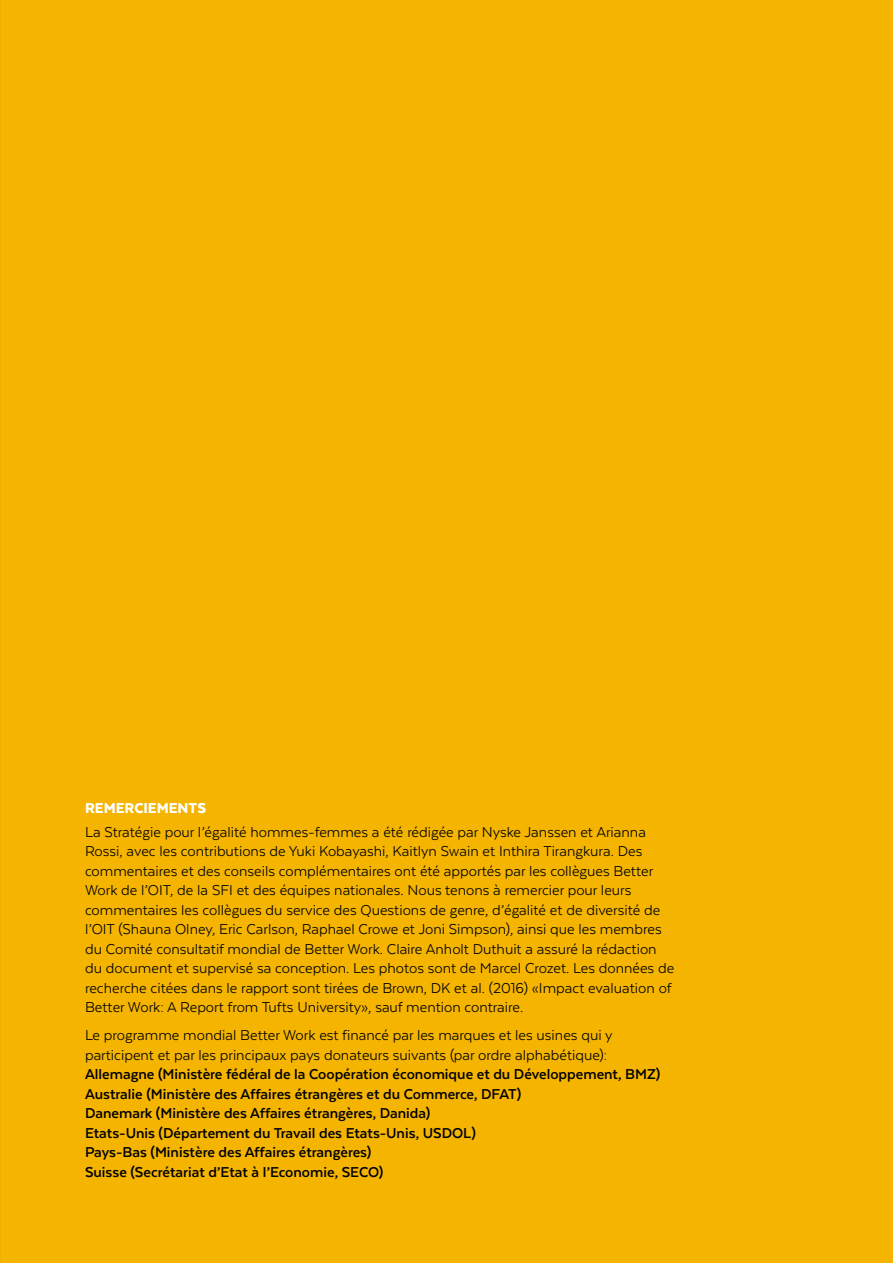
<style>
.page{position:relative;width:893px;height:1263px;background:#f4b400}
.page>*{position:absolute;margin:0;border:0;box-sizing:border-box;transform-origin:0 0}
.t1{font:16.5px/19.5px "Texta";color:#000}
.t2{font:700 16.5px/19.5px "Texta";color:#000}
.t3{font:900 16.5px "Texta";color:#fff}
</style>
<div class="page">
<p class="t3" style="left:85px;top:800px;width:123px">REMERCIEMENTS</p>
<p class="t1" style="left:85px;top:822px;width:591px">La Stratégie pour l’égalité hommes-femmes a été rédigée par Nyske Janssen et Arianna Rossi, avec les contributions de Yuki Kobayashi, Kaitlyn Swain et Inthira Tirangkura. Des commentaires et des conseils complémentaires ont été apportés par les collègues Better Work de l’OIT, de la SFI et des équipes nationales. Nous tenons à remercier pour leurs commentaires les collègues du service des Questions de genre, d’égalité et de diversité de l’OIT (Shauna Olney, Eric Carlson, Raphael Crowe et Joni Simpson), ainsi que les membres du Comité consultatif mondial de Better Work. Claire Anholt Duthuit a assuré la rédaction du document et supervisé sa conception. Les photos sont de Marcel Crozet. Les données de recherche citées dans le rapport sont tirées de Brown, DK et al. (2016) «Impact evaluation of Better Work: A Report from Tufts University», sauf mention contraire.</p>
<p class="t1" style="left:85px;top:1026px;width:529px">Le programme mondial Better Work est financé par les marques et les usines qui y participent et par les principaux pays donateurs suivants (par ordre alphabétique):</p>
<p class="t2" style="left:85px;top:1064px;width:577px">Allemagne (Ministère fédéral de la Coopération économique et du Développement, BMZ)<br>Australie (Ministère des Affaires étrangères et du Commerce, DFAT)<br>Danemark (Ministère des Affaires étrangères, Danida)<br>Etats-Unis (Département du Travail des Etats-Unis, USDOL)<br>Pays-Bas (Ministère des Affaires étrangères)<br>Suisse (Secrétariat d’Etat à l’Economie, SECO)</p>
</div>
